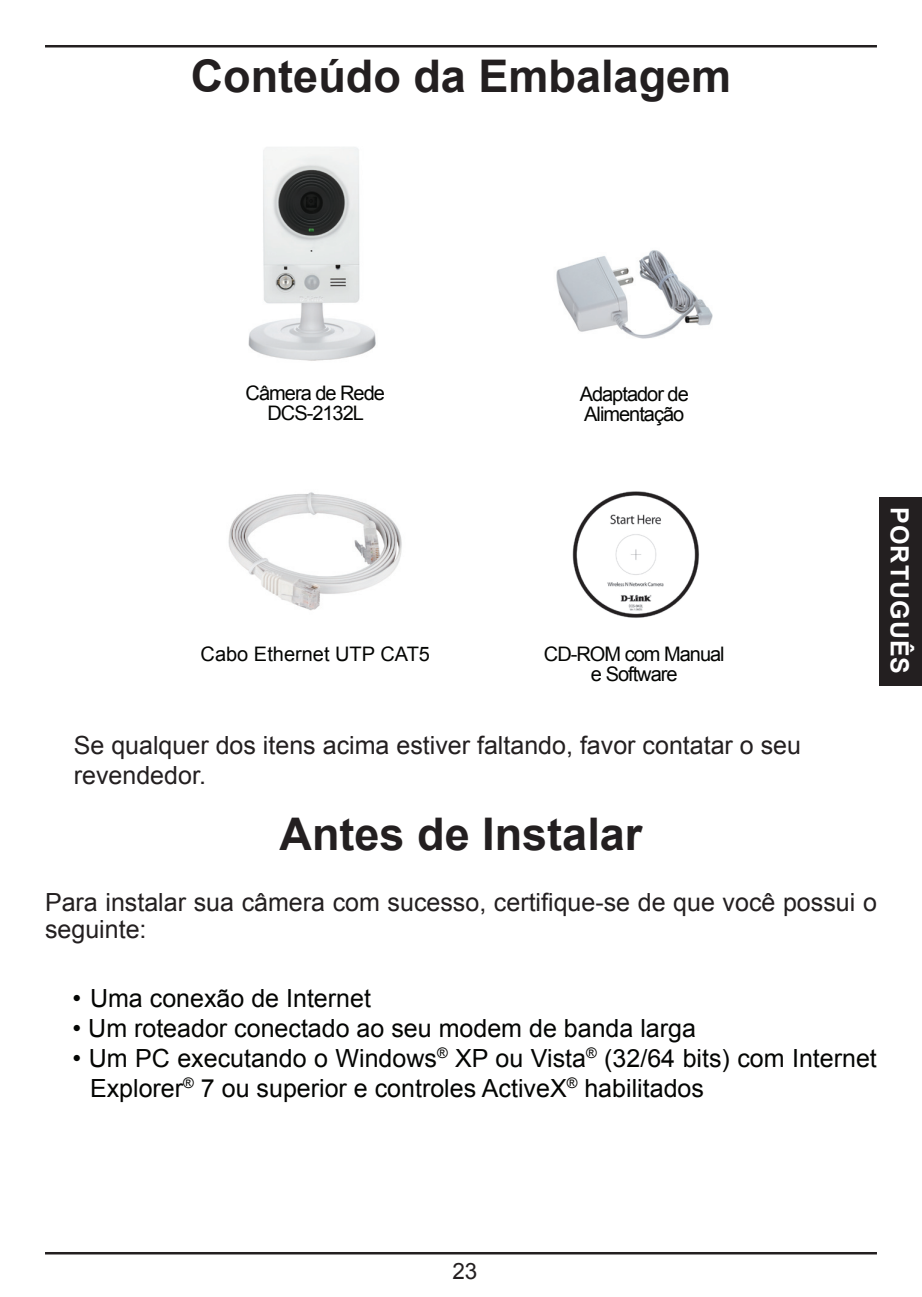
<style>
.page{position:relative;width:922px;height:1297px;background:#fff}
.page>*{position:absolute;margin:0;border:0;box-sizing:border-box;transform-origin:0 0}
.t1{font:700 45px "Arial";color:#231f20}
.t2{font:25px/30px "Arial";color:#040503}
.t3{font:25px/30px "Arial";color:#231f20}
.t4{font:700 25px "Arial";letter-spacing:.045em;color:#fff}
.t5{font:22.5px "Arial";color:#231f20}
.t6{font:20px/20px "Arial";letter-spacing:-.05em;color:#040503;text-align:center}
.t7{font:20px "Arial";color:#040503}
</style>
<div class="page">
<img style="left:556px;top:250px;width:157px;height:89px">
<img style="left:572px;top:491px;width:127px;height:127px">
<img style="left:248px;top:147px;width:128px;height:214px">
<img style="left:228px;top:492px;width:174px;height:119px">
<hr style="left:45px;top:45px;width:831px;height:2px;background:#231f20">
<hr style="left:45px;top:1252px;width:831px;height:2px;background:#231f20">
<div style="left:879px;top:497px;width:42px;height:189px;background:#231f20"></div>
<h1 class="t1" style="left:191px;top:47px;width:542px">Conteúdo da Embalagem</h1>
<p class="t6" style="left:245px;top:383px;width:141px">Câmera de Rede<br>DCS-2132L</p>
<p class="t6" style="left:579px;top:384px;width:111px;text-align:left">Adaptador de<br>Alimentação</p>
<p class="t7" style="left:200px;top:641px;width:231px">Cabo Ethernet UTP CAT5</p>
<p class="t6" style="left:543px;top:644px;width:182px">CD-ROM com Manual e Software</p>
<p class="t4" style="left:915px;top:507px;width:169px;rotate:90deg">PORTUGUÊS</p>
<p class="t3" style="left:74px;top:731px;width:728px">Se qualquer dos itens acima estiver faltando, favor contatar o seu revendedor.</p>
<h1 class="t1" style="left:279px;top:804px;width:364px">Antes de Instalar</h1>
<p class="t3" style="left:45px;top:888px;width:833px;line-height:27.5px">Para instalar sua câmera com sucesso, certifique-se de que você possui o seguinte:</p>
<p class="t2" style="left:72px;top:983px;width:300px">• Uma conexão de Internet</p>
<p class="t2" style="left:72px;top:1013px;width:624px">• Um roteador conectado ao seu modem de banda larga</p>
<p class="t2" style="left:90px;top:1043px;width:788px;text-indent:-17px">• Um PC executando o Windows<sup>®</sup> XP ou Vista<sup>®</sup> (32/64 bits) com Internet<br>Explorer<sup>®</sup> 7 ou superior e controles ActiveX<sup>®</sup> habilitados</p>
<p class="t5" style="left:452px;top:1256px;width:27px">23</p>
</div>
